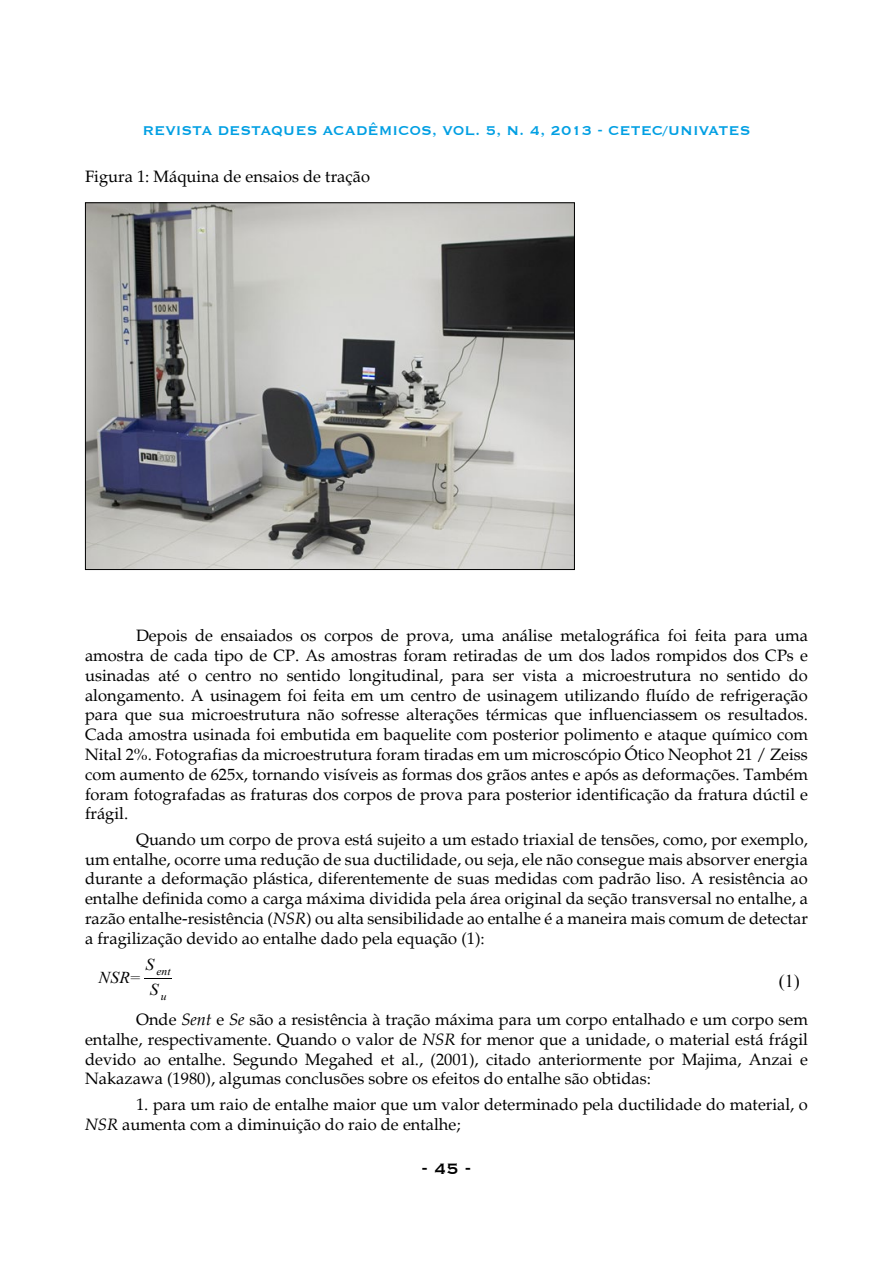
<style>
.page{position:relative;width:893px;height:1263px;background:#fff}
.page>*{position:absolute;margin:0;border:0;box-sizing:border-box;transform-origin:0 0}
.t1{font:700 19.5px "Copperplate Gothic BT";color:#000}
.t2{font:18px "Times New Roman";color:#000}
.t3{font:italic 16.65px "Times New Roman";color:#000;scale:1.05 1}
.t4{font:16.5px/19.8px "Palatino";color:#000;text-align:justify}
.t5{font:700 16.5px "Copperplate Gothic BT";color:#009fe3}
.t6{font:italic 11.1px "Times New Roman";color:#000;scale:1.05 1}
.s1{font-style:italic}
</style>
<div class="page">
<img style="left:87px;top:204px;width:486px;height:364px">
<svg style="left:144px;top:978px;width:28px;height:1px"></svg>
<p class="t5" style="left:142px;top:122px;width:609px">REVISTA DESTAQUES ACADÊMICOS, VOL. 5, N. 4, 2013 - CETEC/UNIVATES</p>
<p class="t4" style="left:85px;top:167px;width:286px">Figura 1: Máquina de ensaios de tração</p>
<p class="t4" style="left:85px;top:626px;width:724px;text-indent:51px">Depois de ensaiados os corpos de prova, uma análise metalográfica foi feita para uma amostra de cada tipo de CP. As amostras foram retiradas de um dos lados rompidos dos CPs e usinadas até o centro no sentido longitudinal, para ser vista a microestrutura no sentido do alongamento. A usinagem foi feita em um centro de usinagem utilizando fluído de refrigeração para que sua microestrutura não sofresse alterações térmicas que influenciassem os resultados.<br>Cada amostra usinada foi embutida em baquelite com posterior polimento e ataque químico com Nital 2%. Fotografias da microestrutura foram tiradas em um microscópio Ótico Neophot 21 / Zeiss com aumento de 625x, tornando visíveis as formas dos grãos antes e após as deformações. Também foram fotografadas as fraturas dos corpos de prova para posterior identificação da fratura dúctil e frágil.</p>
<p class="t4" style="left:85px;top:829px;width:724px;text-indent:51px">Quando um corpo de prova está sujeito a um estado triaxial de tensões, como, por exemplo, um entalhe, ocorre uma redução de sua ductilidade, ou seja, ele não consegue mais absorver energia durante a deformação plástica, diferentemente de suas medidas com padrão liso. A resistência ao entalhe definida como a carga máxima dividida pela área original da seção transversal no entalhe, a razão entalhe-resistência (<span class="s1">NSR</span>) ou alta sensibilidade ao entalhe é a maneira mais comum de detectar a fragilização devido ao entalhe dado pela equação (1):</p>
<p class="t3" style="left:99px;top:966px;width:42px">NSR=</p>
<p class="t6" style="left:145px;top:964px;width:26px"><sup>S</sup> ent</p>
<p class="t3" style="left:150px;top:978px;width:17px">S<sub>u</sub></p>
<p class="t2" style="left:779px;top:969px;width:22px">(1)</p>
<p class="t4" style="left:85px;top:1010px;width:724px;text-indent:51px">Onde <span class="s1">Sent</span> e <span class="s1">Se</span> são a resistência à tração máxima para um corpo entalhado e um corpo sem entalhe, respectivamente. Quando o valor de <span class="s1">NSR</span> for menor que a unidade, o material está frágil devido ao entalhe. Segundo Megahed et al., (2001), citado anteriormente por Majima, Anzai e Nakazawa (1980), algumas conclusões sobre os efeitos do entalhe são obtidas:</p>
<p class="t4" style="left:85px;top:1094px;width:724px;text-indent:51px">1. para um raio de entalhe maior que um valor determinado pela ductilidade do material, o<br><span class="s1">NSR</span> aumenta com a diminuição do raio de entalhe;</p>
<p class="t1" style="left:422px;top:1158px;width:51px">- 45 -</p>
</div>
